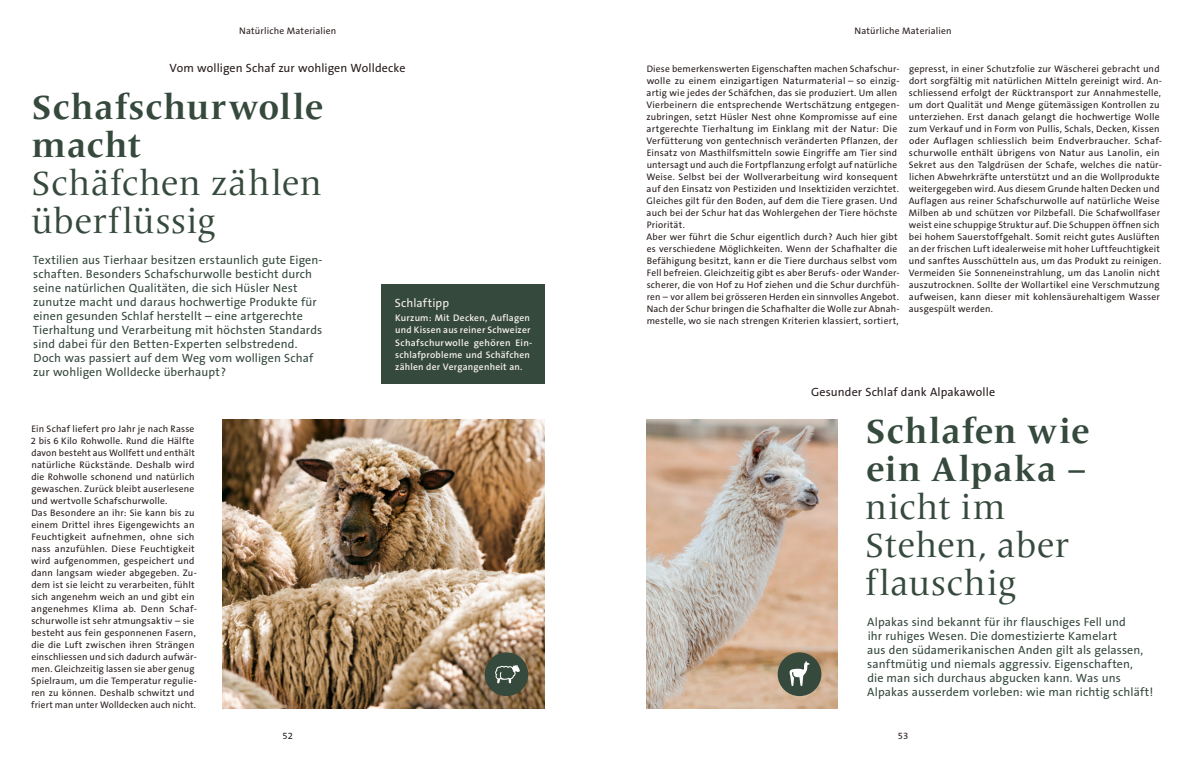
<style>
.page{position:relative;width:1191px;height:766px;background:#fff}
.page>*{position:absolute;margin:0;border:0;box-sizing:border-box;transform-origin:0 0}
.t1{font:35px/38px "Frutiger Serif LT Pro";letter-spacing:.015em;color:#35493d}
.t2{font:700 35px/38px "Frutiger Serif LT Pro";letter-spacing:.02em;color:#35493d}
.t3{font:12px/14px "The Sans B W5 Plain";letter-spacing:.01em;color:#35493d}
.t4{font:12px "The Sans B W5 Plain";letter-spacing:.01em;color:#281d1c}
.t5{font:12px "The Sans B W5 Plain";letter-spacing:.01em;color:#f7f1e8}
.t6{font:9.5px/12px "The Sans B W5 Plain";letter-spacing:.02em;color:#281d1c}
.t7{font:600 9.5px/12px "The Sans B W6";letter-spacing:.025em;color:#f7f1e8}
</style>
<div class="page">
<img style="left:222px;top:420px;width:322px;height:288px">
<img style="left:646px;top:420px;width:191px;height:288px">
<div style="left:484px;top:652px;width:44px;height:44px;background:#35493d;border-radius:50%"></div>
<svg style="left:495px;top:665px;width:25px;height:18px"></svg>
<div style="left:777px;top:652px;width:44px;height:44px;background:#35493d;border-radius:50%"></div>
<svg style="left:789px;top:661px;width:20px;height:24px"></svg>
<div style="left:381px;top:284px;width:163px;height:99px;background:#35493d"></div>
<p class="t6" style="left:239px;top:25px;width:99px">Natürliche Materialien</p>
<p class="t6" style="left:854px;top:25px;width:99px">Natürliche Materialien</p>
<p class="t4" style="left:170px;top:60px;width:237px">Vom wolligen Schaf zur wohligen Wolldecke</p>
<p class="t6" style="left:646px;top:62px;width:255px">Diese bemerkenswerten Eigenschaften machen Schafschur&shy;wolle zu einem einzigartigen Naturmaterial – so einzig&shy;artig wie jedes der Schäfchen, das sie produziert. Um allen Vierbeinern die entsprechende Wertschätzung entgegen&shy;zubringen, setzt Hüsler Nest ohne Kompromisse auf eine artgerechte Tierhaltung im Einklang mit der Natur: Die Verfütterung von gentechnisch veränderten Pflanzen, der Einsatz von Masthilfsmitteln sowie Eingriffe am Tier sind untersagt und auch die Fortpflanzung erfolgt auf natürliche Weise. Selbst bei der Wollverarbeitung wird konsequent auf den Einsatz von Pestiziden und Insektiziden verzichtet.<br>Gleiches gilt für den Boden, auf dem die Tiere grasen. Und auch bei der Schur hat das Wohlergehen der Tiere höchste Priorität.<br>Aber wer führt die Schur eigentlich durch? Auch hier gibt es verschiedene Möglichkeiten. Wenn der Schafhalter die Befähigung besitzt, kann er die Tiere durchaus selbst vom Fell befreien. Gleichzeitig gibt es aber Berufs- oder Wander&shy;scherer, die von Hof zu Hof ziehen und die Schur durchfüh&shy;ren – vor allem bei grösseren Herden ein sinnvolles Angebot.<br>Nach der Schur bringen die Schafhalter die Wolle zur Abnah&shy;mestelle, wo sie nach strengen Kriterien klassiert, sortiert,</p>
<p class="t6" style="left:908px;top:62px;width:255px">gepresst, in einer Schutzfolie zur Wäscherei gebracht und dort sorgfältig mit natürlichen Mitteln gereinigt wird. An&shy;schliessend erfolgt der Rücktransport zur Annahmestelle, um dort Qualität und Menge gütemässigen Kontrollen zu unterziehen. Erst danach gelangt die hochwertige Wolle zum Verkauf und in Form von Pullis, Schals, Decken, Kissen oder Auflagen schliesslich beim Endverbraucher. Schaf&shy;schurwolle enthält übrigens von Natur aus Lanolin, ein Sekret aus den Talgdrüsen der Schafe, welches die natür&shy;lichen Abwehrkräfte unterstützt und an die Wollprodukte weitergegeben wird. Aus diesem Grunde halten Decken und Auflagen aus reiner Schafschurwolle auf natürliche Weise Milben ab und schützen vor Pilzbefall. Die Schafwollfaser weist eine schuppige Struktur auf. Die Schuppen öffnen sich bei hohem Sauerstoffgehalt. Somit reicht gutes Auslüften an der frischen Luft idealerweise mit hoher Luftfeuchtigkeit und sanftes Ausschütteln aus, um das Produkt zu reinigen.<br>Vermeiden Sie Sonneneinstrahlung, um das Lanolin nicht auszutrocknen. Sollte der Wollartikel eine Verschmutzung aufweisen, kann dieser mit kohlensäurehaltigem Wasser ausgespült werden.</p>
<h1 class="t2" style="left:32px;top:88px;width:293px">Schafschurwolle macht</h1>
<h1 class="t1" style="left:31px;top:164px;width:292px">Schäfchen zählen überflüssig</h1>
<p class="t3" style="left:33px;top:253px;width:291px">Textilien aus Tierhaar besitzen erstaunlich gute Eigen&shy;schaften. Besonders Schafschurwolle besticht durch seine natürlichen Qualitäten, die sich Hüsler Nest zunutze macht und daraus hochwertige Produkte für einen gesunden Schlaf herstellt – eine artgerechte Tierhaltung und Verarbeitung mit höchsten Standards sind dabei für den Betten-Experten selbstredend.<br>Doch was passiert auf dem Weg vom wolligen Schaf zur wohligen Wolldecke überhaupt?</p>
<p class="t5" style="left:395px;top:295px;width:56px">Schlaftipp</p>
<p class="t7" style="left:395px;top:312px;width:139px">Kurzum: Mit Decken, Auflagen und Kissen aus reiner Schweizer<br>Schafschurwolle gehören Ein&shy;schlafprobleme und Schäfchen zählen der Vergangenheit an.</p>
<p class="t6" style="left:31px;top:422px;width:167px">Ein Schaf liefert pro Jahr je nach Rasse 2 bis 6 Kilo Rohwolle. Rund die Hälfte davon besteht aus Wollfett und enthält natürliche Rückstände. Deshalb wird die Rohwolle schonend und natürlich gewaschen. Zurück bleibt auserlesene und wertvolle Schafschurwolle.<br>Das Besondere an ihr: Sie kann bis zu einem Drittel ihres Eigengewichts an Feuchtigkeit aufnehmen, ohne sich nass anzufühlen. Diese Feuchtigkeit wird aufgenommen, gespeichert und dann langsam wieder abgegeben. Zu&shy;dem ist sie leicht zu verarbeiten, fühlt sich angenehm weich an und gibt ein angenehmes Klima ab. Denn Schaf&shy;schurwolle ist sehr atmungsaktiv – sie besteht aus fein gesponnenen Fasern, die die Luft zwischen ihren Strängen einschliessen und sich dadurch aufwär&shy;men. Gleichzeitig lassen sie aber genug Spielraum, um die Temperatur regulie&shy;ren zu können. Deshalb schwitzt und friert man unter Wolldecken auch nicht.</p>
<p class="t4" style="left:811px;top:384px;width:186px">Gesunder Schlaf dank Alpakawolle</p>
<h1 class="t2" style="left:865px;top:412px;width:226px">Schlafen wie ein Alpaka –</h1>
<h1 class="t1" style="left:865px;top:488px;width:205px">nicht im<br>Stehen, aber flauschig</h1>
<p class="t3" style="left:867px;top:615px;width:287px">Alpakas sind bekannt für ihr flauschiges Fell und<br>ihr ruhiges Wesen. Die domestizierte Kamelart<br>aus den südamerikanischen Anden gilt als gelassen, sanftmütig und niemals aggressiv. Eigenschaften,<br>die man sich durchaus abgucken kann. Was uns Alpakas ausserdem vorleben: wie man richtig schläft!</p>
<p class="t6" style="left:282px;top:729px;width:12px">52</p>
<p class="t6" style="left:898px;top:729px;width:12px">53</p>
</div>
